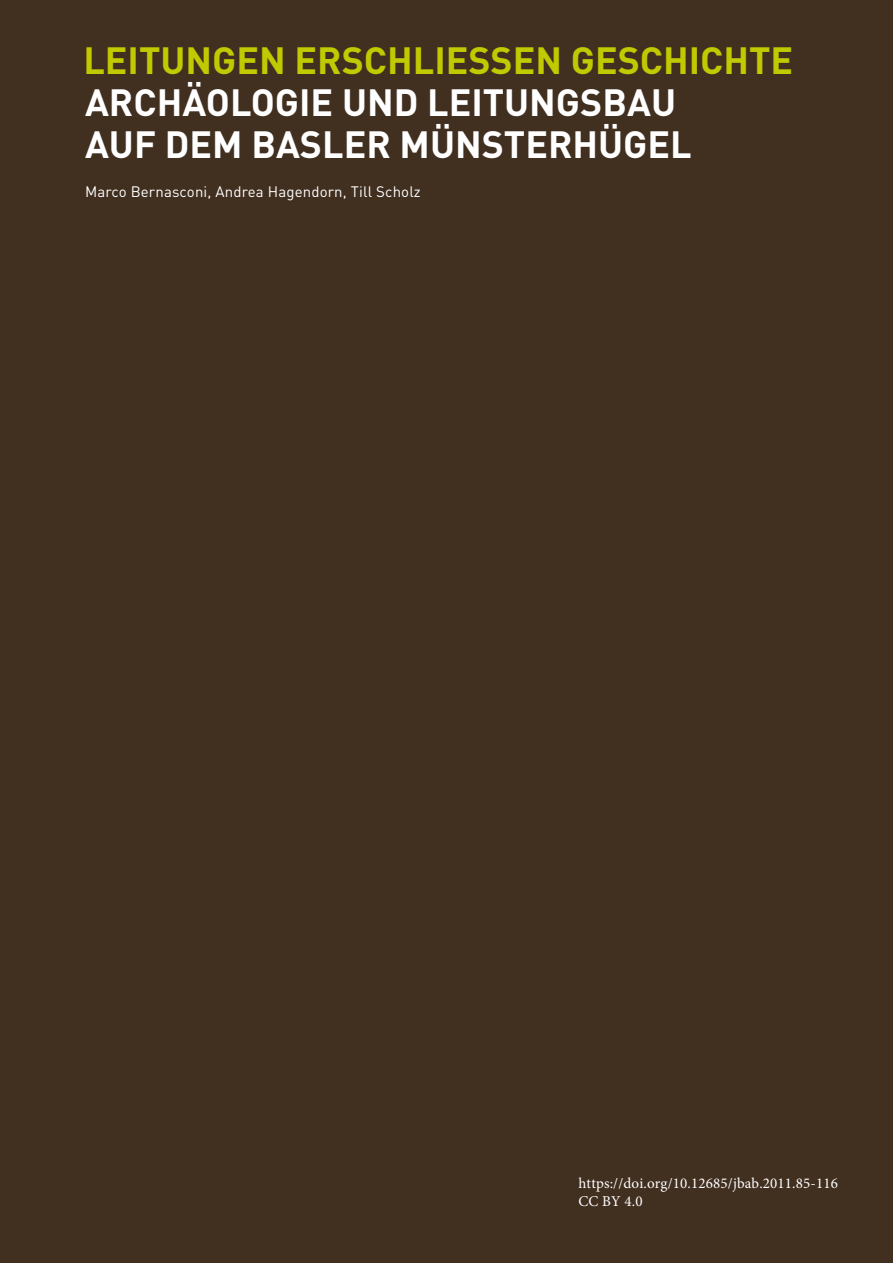
<style>
.page{position:relative;width:893px;height:1263px;background:#412f20}
.page>*{position:absolute;margin:0;border:0;box-sizing:border-box;transform-origin:0 0}
.t1{font:700 37.5px/42px "DIN";color:#fff}
.t2{font:700 37.5px "DIN";color:#c1ca00}
.t3{font:15px/18px "Minion Pro";letter-spacing:.01em;color:#fff}
.t4{font:15px "DIN";letter-spacing:.01em;color:#fff}
</style>
<div class="page">
<p class="t2" style="left:83px;top:36px;width:711px">LEITUNGEN ERSCHLIESSEN GESCHICHTE</p>
<p class="t1" style="left:85px;top:80px;width:604px">ARCHÄOLOGIE UND LEITUNGSBAU<br>AUF DEM BASLER MÜNSTERHÜGEL</p>
<p class="t4" style="left:85px;top:182px;width:337px">Marco Bernasconi, Andrea Hagendorn, Till Scholz</p>
<p class="t3" style="left:578px;top:1174px;width:261px">https://doi.org/10.12685/jbab.2011.85-116<br>CC BY 4.0</p>
</div>
